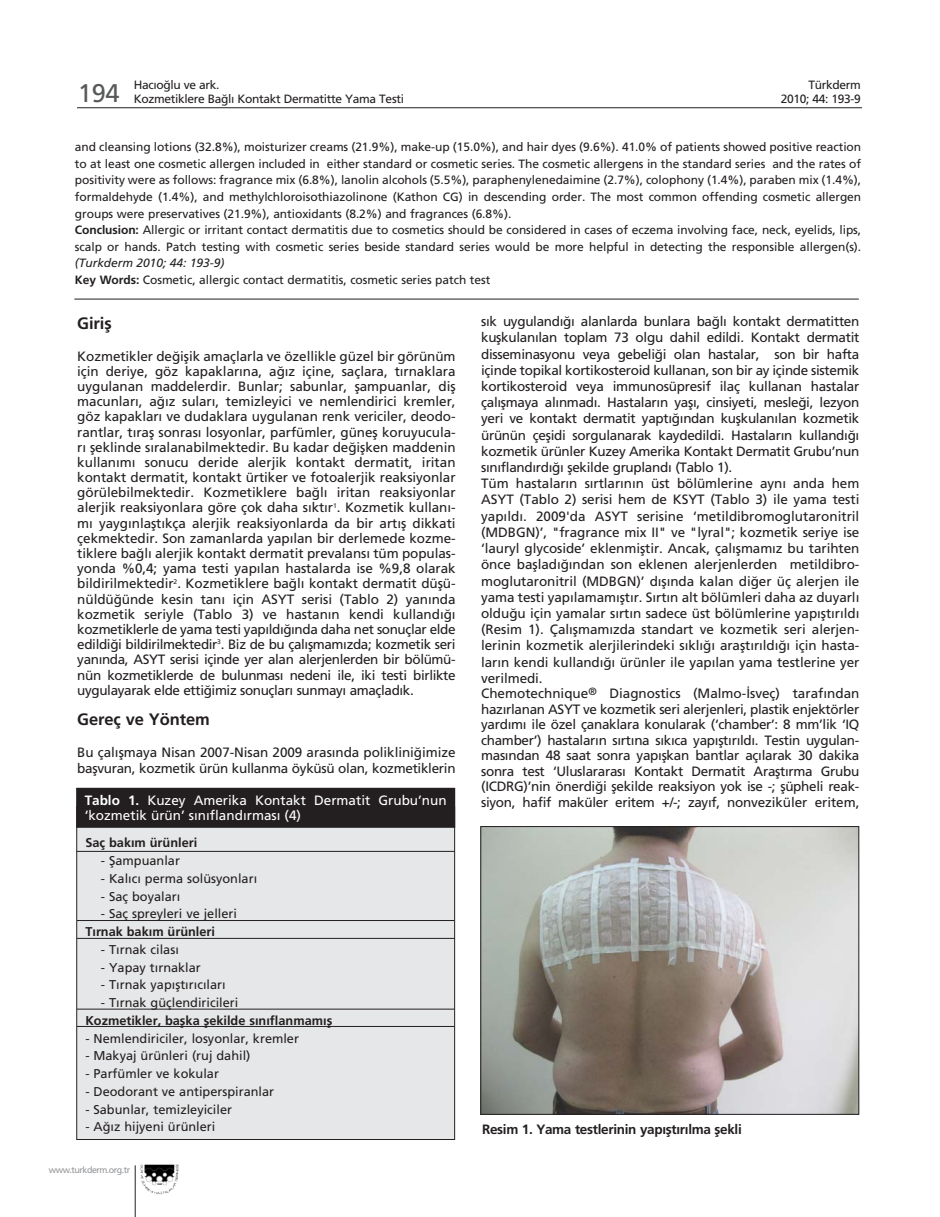
<style>
.page{position:relative;width:940px;height:1217px;background:#fff}
.page>*{position:absolute;margin:0;border:0;box-sizing:border-box;transform-origin:0 0}
.t1{font:25.5px "Frutiger";color:#58595b}
.t2{font:700 16.5px "Frutiger";letter-spacing:-.005em;color:#231f20}
.t3{font:13.5px/16px "Frutiger";letter-spacing:-.02em;color:#231f20}
.t4{font:13.5px/15px "Frutiger";color:#fff}
.t5{font:700 13.5px "Frutiger";letter-spacing:-.02em;color:#231f20}
.t6{font:12.75px "Frutiger";color:#231f20}
.t7{font:700 12.75px "Frutiger";color:#231f20}
.t8{font:12px/16.6px "Frutiger";letter-spacing:-.005em;color:#231f20}
.t9{font:12px/13.5px "Frutiger";letter-spacing:-.03em;color:#231f20}
.t10{font:9px "Frutiger";letter-spacing:-.055em;color:#939598}
.s1{font-weight:700}
.s2{font-style:italic}
</style>
<div class="page">
<hr style="left:77px;top:107px;width:785px;height:1px;background:#231f20">
<hr style="left:74px;top:298px;width:785px;height:1px;background:#231f20">
<div style="left:77px;top:806px;width:377px;height:332px;background:#e6e7e8"></div>
<div style="left:77px;top:788px;width:377px;height:39px;background:#231f20"></div>
<hr style="left:77px;top:850px;width:377px;height:1px;background:#231f20">
<hr style="left:77px;top:937px;width:377px;height:1px;background:#231f20">
<hr style="left:77px;top:1025px;width:377px;height:1px;background:#231f20">
<hr style="left:77px;top:1008px;width:377px;height:1px;background:#231f20">
<hr style="left:77px;top:920px;width:377px;height:1px;background:#231f20">
<img style="left:482px;top:828px;width:375px;height:284px">
<div style="left:480px;top:826px;width:379px;height:288px;border:1px solid #231f20"></div>
<img style="left:140px;top:1164px;width:39px;height:29px">
<hr style="left:135px;top:1165px;width:1px;height:51px;background:#231f20">
<p class="t9" style="left:134px;top:79px;width:272px">Hac›o¤lu ve ark.<br>Kozmetiklere Ba¤l› Kontakt Dermatitte Yama Testi</p>
<p class="t9" style="left:808px;top:79px;width:54px">Türkderm</p>
<h1 class="t1" style="left:78px;top:83px;width:43px">194</h1>
<p class="t9" style="left:781px;top:93px;width:82px">2010; 44: 193-9</p>
<p class="t8" style="left:75px;top:140px;width:788px">and cleansing lotions (32.8%), moisturizer creams (21.9%), make-up (15.0%), and hair dyes (9.6%). 41.0% of patients showed positive reaction to at least one cosmetic allergen included in either standard or cosmetic series. The cosmetic allergens in the standard series and the rates of positivity were as follows: fragrance mix (6.8%), lanolin alcohols (5.5%), paraphenylenedaimine (2.7%), colophony (1.4%), paraben mix (1.4%), formaldehyde (1.4%), and methylchloroisothiazolinone (Kathon CG) in descending order. The most common offending cosmetic allergen groups were preservatives (21.9%), antioxidants (8.2%) and fragrances (6.8%).<br><span class="s1">Conclusion:</span> Allergic or irritant contact dermatitis due to cosmetics should be considered in cases of eczema involving face, neck, eyelids, lips, scalp or hands. Patch testing with cosmetic series beside standard series would be more helpful in detecting the responsible allergen(s).</p>
<p class="t8" style="left:75px;top:256px;width:417px"><span class="s2">(Turkderm 2010; 44: 193-9)<br></span><span class="s1">Key Words:</span> Cosmetic, allergic contact dermatitis, cosmetic series patch test</p>
<p class="t3" style="left:481px;top:314px;width:380px">s›k uyguland›¤› alanlarda bunlara ba¤l› kontakt dermatitten kuflkulan›lan toplam 73 olgu dahil edildi. Kontakt dermatit disseminasyonu veya gebeli¤i olan hastalar, son bir hafta içinde topikal kortikosteroid kullanan, son bir ay içinde sistemik kortikosteroid veya immunosüpresif ilaç kullanan hastalar çal›flmaya al›nmad›. Hastalar›n yafl›, cinsiyeti, mesle¤i, lezyon yeri ve kontakt dermatit yapt›¤›ndan kuflkulan›lan kozmetik ürünün çeflidi sorgulanarak kaydedildi. Hastalar›n kulland›¤› kozmetik ürünler Kuzey Amerika Kontakt Dermatit Grubu’nun s›n›fland›rd›¤› flekilde grupland› (Tablo 1).<br>Tüm hastalar›n s›rtlar›n›n üst bölümlerine ayn› anda hem ASYT (Tablo 2) serisi hem de KSYT (Tablo 3) ile yama testi yap›ld›. 2009'da ASYT serisine ‘metildibromoglutaronitril (MDBGN)’, "fragrance mix II" ve "lyral"; kozmetik seriye ise ‘lauryl glycoside’ eklenmifltir. Ancak, çal›flmam›z bu tarihten önce bafllad›¤›ndan son eklenen alerjenlerden metildibro&shy;moglutaronitril (MDBGN)’ d›fl›nda kalan di¤er üç alerjen ile yama testi yap›lamam›flt›r. S›rt›n alt bölümleri daha az duyarl› oldu¤u için yamalar s›rt›n sadece üst bölümlerine yap›flt›r›ld› (Resim 1). Çal›flmam›zda standart ve kozmetik seri alerjen&shy;lerinin kozmetik alerjilerindeki s›kl›¤› araflt›r›ld›¤› için hasta&shy;lar›n kendi kulland›¤› ürünler ile yap›lan yama testlerine yer verilmedi.<br>Chemotechnique<sup>®</sup> Diagnostics (Malmo-‹sveç) taraf›ndan haz›rlanan ASYT ve kozmetik seri alerjenleri, plastik enjektörler yard›m› ile özel çanaklara konularak (‘chamber’: 8 mm’lik ‘IQ chamber’) hastalar›n s›rt›na s›k›ca yap›flt›r›ld›. Testin uygulan&shy;mas›ndan 48 saat sonra yap›flkan bantlar aç›larak 30 dakika sonra test ‘Uluslararas› Kontakt Dermatit Araflt›rma Grubu (ICDRG)’nin önerdi¤i flekilde reaksiyon yok ise -; flüpheli reak&shy;siyon, hafif maküler eritem +/-; zay›f, nonveziküler eritem,</p>
<p class="t2" style="left:77px;top:316px;width:36px">Girifl</p>
<p class="t3" style="left:77px;top:349px;width:380px;line-height:15.1px;text-align:justify">Kozmetikler de¤iflik amaçlarla ve özellikle güzel bir görünüm için deriye, göz kapaklar›na, a¤›z içine, saçlara, t›rnaklara uygulanan maddelerdir. Bunlar; sabunlar, flampuanlar, difl macunlar›, a¤›z sular›, temizleyici ve nemlendirici kremler, göz kapaklar› ve dudaklara uygulanan renk vericiler, deodo&shy;rantlar, t›rafl sonras› losyonlar, parfümler, günefl koruyucula&shy;r› fleklinde s›ralanabilmektedir. Bu kadar de¤iflken maddenin kullan›m› sonucu deride alerjik kontakt dermatit, iritan kontakt dermatit, kontakt ürtiker ve fotoalerjik reaksiyonlar görülebilmektedir. Kozmetiklere ba¤l› iritan reaksiyonlar alerjik reaksiyonlara göre çok daha s›kt›r<sup>1</sup>. Kozmetik kullan›- m› yayg›nlaflt›kça alerjik reaksiyonlarda da bir art›fl dikkati çekmektedir. Son zamanlarda yap›lan bir derlemede kozme&shy;tiklere ba¤l› alerjik kontakt dermatit prevalans› tüm populas&shy;yonda %0,4; yama testi yap›lan hastalarda ise %9,8 olarak bildirilmektedir<sup>2</sup>. Kozmetiklere ba¤l› kontakt dermatit düflü&shy;nüldü¤ünde kesin tan› için ASYT serisi (Tablo 2) yan›nda kozmetik seriyle (Tablo 3) ve hastan›n kendi kulland›¤› kozmetiklerle de yama testi yap›ld›¤›nda daha net sonuçlar elde edildi¤i bildirilmektedir<sup>3</sup>. Biz de bu çal›flmam›zda; kozmetik seri yan›nda, ASYT serisi içinde yer alan alerjenlerden bir bölümü&shy;nün kozmetiklerde de bulunmas› nedeni ile, iki testi birlikte uygulayarak elde etti¤imiz sonuçlar› sunmay› amaçlad›k.</p>
<p class="t2" style="left:77px;top:712px;width:134px">Gereç ve Yöntem</p>
<p class="t3" style="left:77px;top:744px;width:380px">Bu çal›flmaya Nisan 2007-Nisan 2009 aras›nda poliklini¤imize baflvuran, kozmetik ürün kullanma öyküsü olan, kozmetiklerin</p>
<p class="t4" style="left:85px;top:793px;width:363px"><span class="s1">Tablo 1.</span> Kuzey Amerika Kontakt Dermatit Grubu’nun ‘kozmetik ürün’ s›n›fland›rmas› (4)</p>
<p class="t7" style="left:85px;top:837px;width:113px">Saç bak›m ürünleri</p>
<p class="t6" style="left:101px;top:855px;width:80px">- fiampuanlar</p>
<p class="t6" style="left:101px;top:873px;width:158px">- Kal›c› perma solüsyonlar›</p>
<p class="t6" style="left:101px;top:890px;width:81px">- Saç boyalar›</p>
<p class="t6" style="left:101px;top:908px;width:138px">- Saç spreyleri ve jelleri</p>
<p class="t7" style="left:85px;top:926px;width:131px">T›rnak bak›m ürünleri</p>
<p class="t6" style="left:101px;top:944px;width:79px">- T›rnak cilas›</p>
<p class="t6" style="left:101px;top:961px;width:101px">- Yapay t›rnaklar</p>
<p class="t6" style="left:101px;top:979px;width:126px">- T›rnak yap›flt›r›c›lar›</p>
<p class="t6" style="left:101px;top:997px;width:139px">- T›rnak güçlendiricileri</p>
<p class="t7" style="left:85px;top:1015px;width:248px">Kozmetikler, baflka flekilde s›n›flanmam›fl</p>
<p class="t6" style="left:85px;top:1032px;width:215px">- Nemlendiriciler, losyonlar, kremler</p>
<p class="t6" style="left:85px;top:1050px;width:167px">- Makyaj ürünleri (ruj dahil)</p>
<p class="t6" style="left:85px;top:1068px;width:135px">- Parfümler ve kokular</p>
<p class="t6" style="left:85px;top:1086px;width:190px">- Deodorant ve antiperspiranlar</p>
<p class="t6" style="left:85px;top:1103px;width:148px">- Sabunlar, temizleyiciler</p>
<p class="t6" style="left:85px;top:1121px;width:131px">- A¤›z hijyeni ürünleri</p>
<p class="t5" style="left:482px;top:1123px;width:261px">Resim 1. Yama testlerinin yap›flt›r›lma flekli</p>
<p class="t10" style="left:49px;top:1165px;width:83px">www.turkderm.org.tr</p>
</div>
